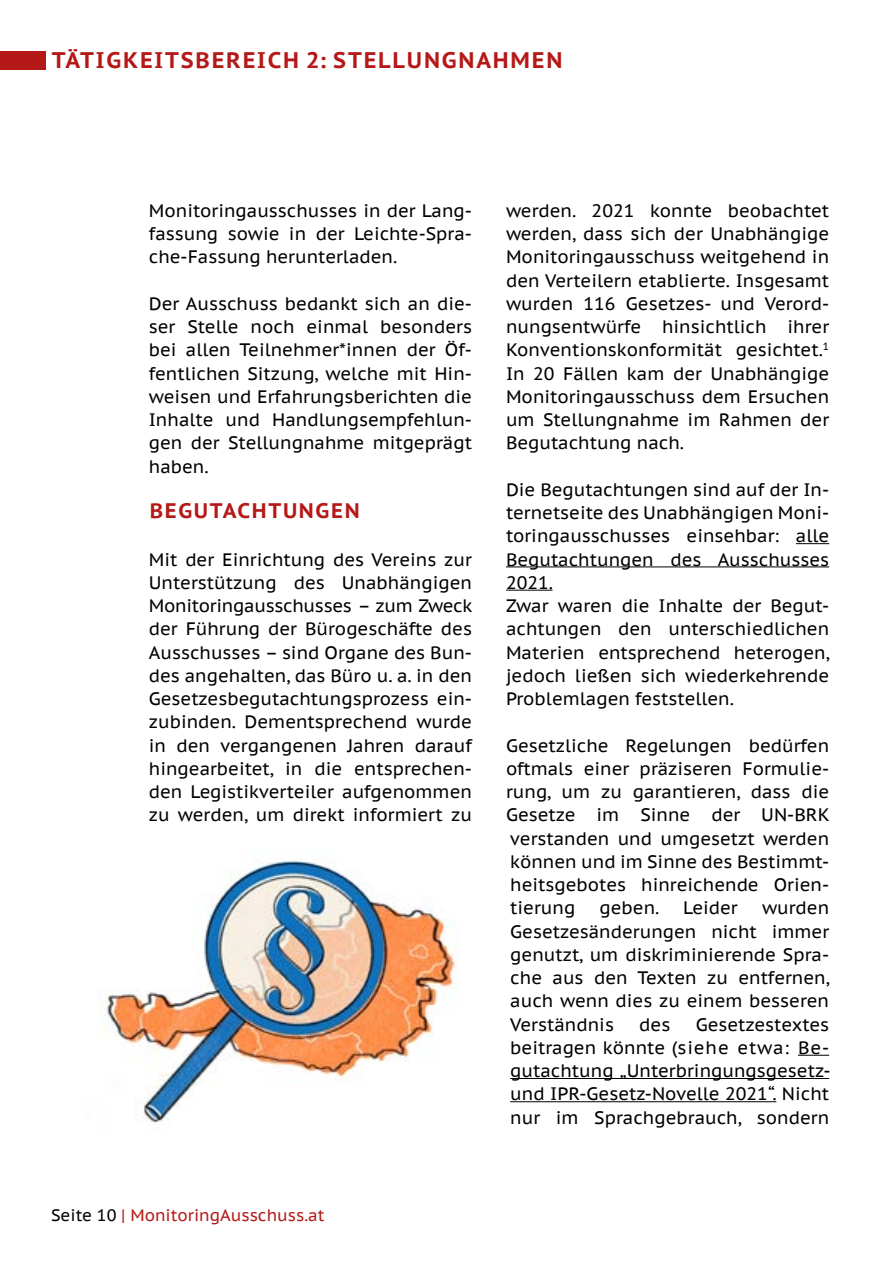
<style>
.page{position:relative;width:893px;height:1263px;background:#fff}
.page>*{position:absolute;margin:0;border:0;box-sizing:border-box;transform-origin:0 0}
.Rubrik{font:700 22.5px "PT Sans Caption";letter-spacing:.08em;color:#b41918}
.Headline_2{font:700 21px "PT Sans Caption";letter-spacing:.08em;color:#b41918}
.Lauftext{font:18px/23.2px "PT Sans Caption";color:#000;text-align:justify}
.t1{font:16.5px "PT Sans Caption";color:#b41918}
.s1{color:#000}
</style>
<div class="page">
<div style="left:0;top:51px;width:45px;height:18px;background:#b41918"></div>
<hr style="left:796px;top:543px;width:33px;height:1px;background:#000">
<hr style="left:506px;top:566px;width:323px;height:1px;background:#000">
<hr style="left:506px;top:590px;width:46px;height:1px;background:#000">
<hr style="left:798px;top:1055px;width:31px;height:1px;background:#000">
<hr style="left:510px;top:1078px;width:319px;height:1px;background:#000">
<hr style="left:510px;top:1101px;width:266px;height:1px;background:#000">
<img style="left:100px;top:860px;width:358px;height:264px">
<h1 class="Rubrik" style="left:52px;top:45px;width:512px">TÄTIGKEITSBEREICH 2: STELLUNGNAHMEN</h1>
<p class="Lauftext" style="left:149px;top:198px;width:325px">Monitoringausschusses in der Lang&shy;fassung sowie in der Leichte-Spra&shy;che-Fassung herunterladen.</p>
<p class="Lauftext" style="left:149px;top:291px;width:325px">Der Ausschuss bedankt sich an die&shy;ser Stelle noch einmal besonders bei allen Teilnehmer*innen der Öf&shy;fentlichen Sitzung, welche mit Hin&shy;weisen und Erfahrungsberichten die Inhalte und Handlungsempfehlun&shy;gen der Stellungnahme mitgeprägt haben.</p>
<p class="Headline_2" style="left:150px;top:497px;width:212px">BEGUTACHTUNGEN</p>
<p class="Lauftext" style="left:149px;top:547px;width:325px">Mit der Einrichtung des Vereins zur Unterstützung des Unabhängigen Monitoringausschusses – zum Zweck der Führung der Bürogeschäfte des Ausschusses – sind Organe des Bun&shy;des angehalten, das Büro u. a. in den Gesetzesbegutachtungsprozess ein&shy;zubinden. Dementsprechend wurde in den vergangenen Jahren darauf hingearbeitet, in die entsprechen&shy;den Legistikverteiler aufgenommen zu werden, um direkt informiert zu</p>
<p class="t1" style="left:51px;top:1205px;width:275px"><span class="s1">Seite 10</span> | MonitoringAusschuss.at</p>
<p class="Lauftext" style="left:506px;top:198px;width:325px">werden. 2021 konnte beobachtet werden, dass sich der Unabhängige Monitoringausschuss weitgehend in den Verteilern etablierte. Insgesamt wurden 116 Gesetzes- und Verord&shy;nungsentwürfe hinsichtlich ihrer Konventionskonformität gesichtet.<sup>1<br></sup>In 20 Fällen kam der Unabhängige Monitoringausschuss dem Ersuchen um Stellungnahme im Rahmen der Begutachtung nach.</p>
<p class="Lauftext" style="left:506px;top:477px;width:325px">Die Begutachtungen sind auf der In&shy;ternetseite des Unabhängigen Moni&shy;toringausschusses einsehbar: alle Begutachtungen des Ausschusses 2021.</p>
<p class="Lauftext" style="left:506px;top:594px;width:325px">Zwar waren die Inhalte der Begut&shy;achtungen den unterschiedlichen Materien entsprechend heterogen, jedoch ließen sich wiederkehrende Problemlagen feststellen.</p>
<p class="Lauftext" style="left:506px;top:733px;width:325px">Gesetzliche Regelungen bedürfen oftmals einer präziseren Formulie&shy;rung, um zu garantieren, dass die Gesetze im Sinne der UN-BRK verstanden und umgesetzt werden können und im Sinne des Bestimmt&shy;heitsgebotes hinreichende Orien&shy;tierung</p>
<p class="Lauftext" style="left:600px;top:896px;width:61px">geben.</p>
<p class="Lauftext" style="left:683px;top:896px;width:56px">Leider</p>
<p class="Lauftext" style="left:510px;top:896px;width:321px;text-indent:252px">wurden Gesetzesänderungen nicht immer genutzt, um diskriminierende Spra&shy;che aus den Texten zu entfernen, auch wenn dies zu einem besseren Verständnis</p>
<p class="Lauftext" style="left:510px;top:1012px;width:322px;text-align:left;text-indent:185px">Gesetzestextes beitragen könnte (siehe etwa: Be--- gutachtung „Unterbringungsgesetz&shy;und IPR-Gesetz-Novelle 2021“. Nicht nur im Sprachgebrauch, sondern</p>
<p class="Lauftext" style="left:639px;top:1012px;width:33px">des</p>
</div>
